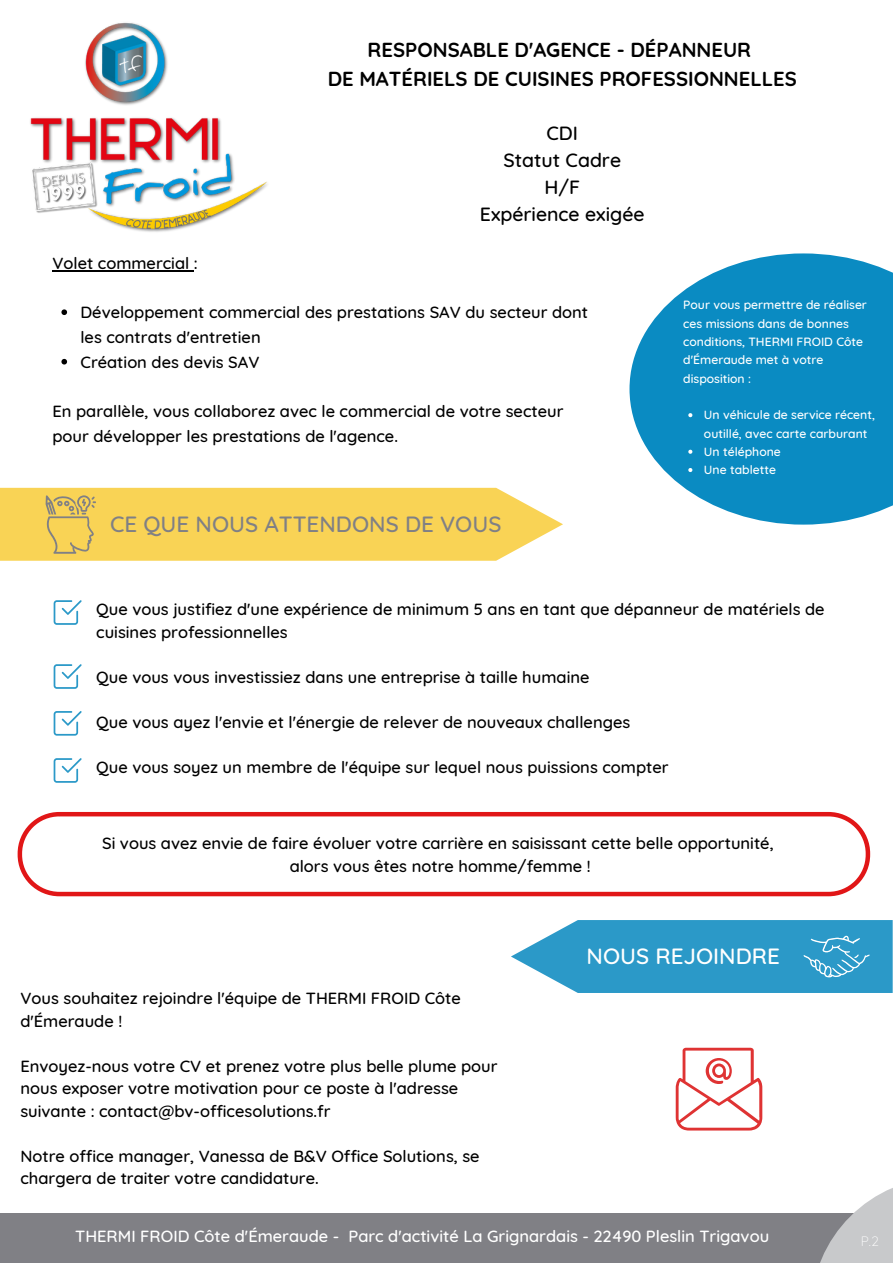
<style>
.page{position:relative;width:893px;height:1264px;background:#fff}
.page>*{position:absolute;margin:0;border:0;box-sizing:border-box;transform-origin:0 0}
.t1{font:500 22.5px "Quicksand";color:#808085}
.t2{font:500 22.5px "Quicksand";color:#fff}
.t3{font:700 20.25px "Quicksand";color:#000}
.t4{font:500 19.5px "Quicksand";color:#000}
.t5{font:500 16.5px/22.5px "Quicksand";color:#000}
.t6{font:500 16.5px "Quicksand";color:#fff}
.t7{font:300 13.5px "Quicksand";color:#fff}
.t8{font:500 12.15px/18.3px "Quicksand";color:#fff}
</style>
<div class="page">
<img style="left:30px;top:22px;width:237px;height:210px">
<svg style="left:629px;top:253px;width:263px;height:271px;fill:#0a8bc2"></svg>
<svg style="left:688px;top:413px;width:4px;height:4px"></svg>
<svg style="left:688px;top:449px;width:4px;height:5px"></svg>
<svg style="left:688px;top:468px;width:4px;height:4px"></svg>
<svg style="left:61px;top:309px;width:6px;height:6px"></svg>
<svg style="left:61px;top:359px;width:6px;height:5px"></svg>
<hr style="left:52px;top:270px;width:142px;height:1px;background:#000">
<svg style="left:54px;top:600px;width:28px;height:25px"></svg>
<svg style="left:54px;top:664px;width:28px;height:25px"></svg>
<svg style="left:54px;top:758px;width:28px;height:24px"></svg>
<svg style="left:0;top:488px;width:562px;height:72px;background:#f7d45f"></svg>
<svg style="left:54px;top:711px;width:28px;height:24px"></svg>
<svg style="left:18px;top:812px;width:852px;height:84px"></svg>
<svg style="left:675px;top:1047px;width:87px;height:83px"></svg>
<svg style="left:511px;top:920px;width:381px;height:72px;background:#41a3cd"></svg>
<div style="left:0;top:1213px;width:892px;height:49px;background:#808085"></div>
<svg style="left:820px;top:1188px;width:72px;height:74px;fill:#c8c9cb"></svg>
<p class="t5" style="left:52px;top:251px;width:147px">Volet commercial :</p>
<p class="t3" style="left:367px;top:37px;width:385px">RESPONSABLE D'AGENCE - DÉPANNEUR</p>
<p class="t3" style="left:327px;top:65px;width:470px">DE MATÉRIELS DE CUISINES PROFESSIONNELLES</p>
<p class="t4" style="left:546px;top:120px;width:33px">CDI</p>
<p class="t4" style="left:503px;top:147px;width:119px">Statut Cadre</p>
<p class="t4" style="left:544px;top:174px;width:37px">H/F</p>
<p class="t4" style="left:480px;top:201px;width:166px">Expérience exigée</p>
<p class="t5" style="left:80px;top:300px;width:509px;line-height:24.8px">Développement commercial des prestations SAV du secteur dont les contrats d'entretien</p>
<p class="t5" style="left:80px;top:350px;width:180px">Création des devis SAV</p>
<p class="t5" style="left:52px;top:399px;width:512px;line-height:24.8px">En parallèle, vous collaborez avec le commercial de votre secteur pour développer les prestations de l'agence.</p>
<p class="t1" style="left:110px;top:509px;width:393px">CE QUE NOUS ATTENDONS DE VOUS</p>
<p class="t8" style="left:683px;top:296px;width:185px">Pour vous permettre de réaliser ces missions dans de bonnes conditions, THERMI FROID Côte d'Émeraude met à votre disposition :</p>
<p class="t8" style="left:704px;top:405px;width:172px">Un véhicule de service récent, outillé, avec carte carburant</p>
<p class="t8" style="left:704px;top:442px;width:78px">Un téléphone</p>
<p class="t8" style="left:704px;top:460px;width:73px">Une tablette</p>
<p class="t5" style="left:96px;top:598px;width:730px">Que vous justifiez d'une expérience de minimum 5 ans en tant que dépanneur de matériels de cuisines professionnelles</p>
<p class="t5" style="left:96px;top:665px;width:494px">Que vous vous investissiez dans une entreprise à taille humaine</p>
<p class="t5" style="left:96px;top:710px;width:535px">Que vous ayez l'envie et l'énergie de relever de nouveaux challenges</p>
<p class="t5" style="left:96px;top:755px;width:574px">Que vous soyez un membre de l'équipe sur lequel nous puissions compter</p>
<p class="t5" style="left:102px;top:831px;width:673px">Si vous avez envie de faire évoluer votre carrière en saisissant cette belle opportunité,</p>
<p class="t5" style="left:290px;top:854px;width:302px">alors vous êtes notre homme/femme !</p>
<p class="t2" style="left:586px;top:941px;width:195px">NOUS REJOINDRE</p>
<p class="t5" style="left:20px;top:987px;width:442px">Vous souhaitez rejoindre l'équipe de THERMI FROID Côte d'Émeraude !</p>
<p class="t5" style="left:20px;top:1054px;width:478px">Envoyez-nous votre CV et prenez votre plus belle plume pour nous exposer votre motivation pour ce poste à l'adresse suivante : contact@bv-officesolutions.fr</p>
<p class="t5" style="left:20px;top:1144px;width:460px">Notre office manager, Vanessa de B&amp;V Office Solutions, se chargera de traiter votre candidature.</p>
<p class="t6" style="left:75px;top:1224px;width:695px">THERMI FROID Côte d'Émeraude - Parc d'activité La Grignardais - 22490 Pleslin Trigavou</p>
<p class="t7" style="left:860px;top:1232px;width:19px">P.2</p>
<p class="t7" style="left:860px;top:1224px;width:19px">P.2</p>
</div>
